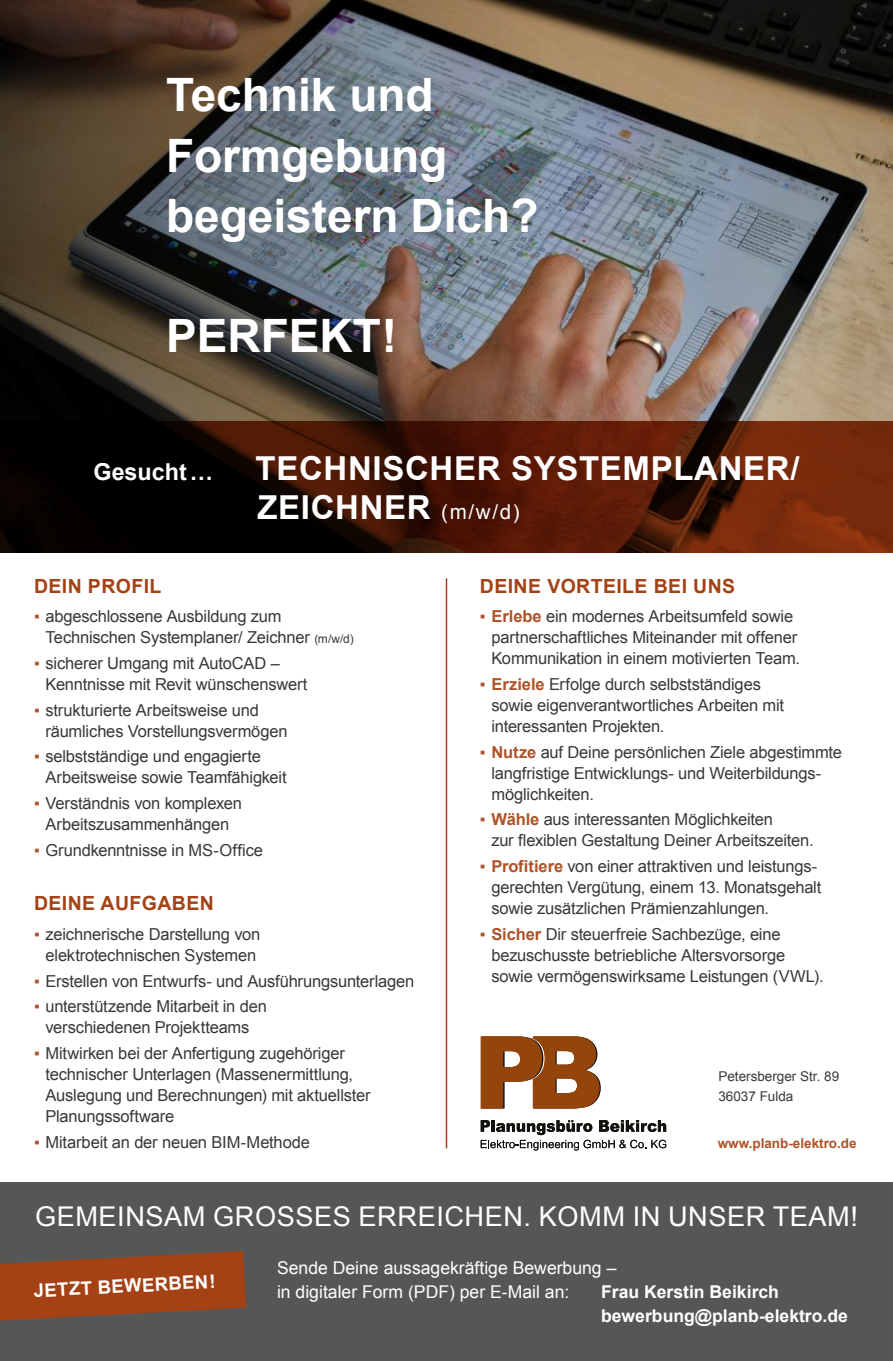
<style>
.page{position:relative;width:893px;height:1361px;background:#fff}
.page>*{position:absolute;margin:0;border:0;box-sizing:border-box;transform-origin:0 0}
.t1{font:700 46.05px/60.2px "Arial";color:#fff}
.t2{font:700 33px/39px "Arial";letter-spacing:.02em;color:#fff}
.t3{font:27.15px "Arial";letter-spacing:.02em;color:#fff}
.t4{font:700 23.25px "Arial";color:#fff}
.h1_Headline{font:700 19.5px "Arial";letter-spacing:.02em;color:#a44216}
.t5{font:700 18.45px "Arial";color:#fff}
.t6{font:17.55px/24px "Arial";color:#fff}
.t7{font:700 17.55px/24px "Arial";color:#fff}
.t8{font:16.5px/21px "Arial";letter-spacing:-.01em;color:#383937}
.t9{font:13.5px/19.5px "Arial";color:#383937}
.t10{font:700 13.5px "Arial";color:#ad5327}
.s1{font-weight:400;font-size:20.55px}
.s2{color:#ad5327}
.s3{font-size:12px}
.s4{font-weight:700;color:#ad5327}
</style>
<div class="page">
<div style="left:0;top:1182px;width:893px;height:179px;background:#555756"></div>
<svg style="left:481px;top:1120px;width:185px;height:30px"></svg>
<svg style="left:481px;top:1036px;width:120px;height:72px"></svg>
<svg style="left:0;top:1251px;width:246px;height:70px"></svg>
<hr style="left:446px;top:578px;width:1px;height:570px;background:#a44216">
<img style="left:581px;top:0;width:312px;height:422px">
<img style="left:0;top:0;width:581px;height:422px">
<svg style="left:0;top:422px;width:893px;height:131px;background:#3b1305"></svg>
<p class="t1" style="left:166px;top:67px;width:374px">Technik und<br>Formgebung begeistern Dich?</p>
<p class="t1" style="left:166px;top:307px;width:233px">PERFEKT!</p>
<p class="t4" style="left:94px;top:456px;width:121px">Gesucht…</p>
<p class="t2" style="left:256px;top:450px;width:546px">TECHNISCHER SYSTEMPLANER/<br>ZEICHNER <span class="s1">(m/w/d)</span></p>
<p class="h1_Headline" style="left:34px;top:573px;width:129px">DEIN PROFIL</p>
<p class="t8" style="left:45px;top:606px;width:310px;text-indent:-11px"><span class="s2">▪</span> abgeschlossene Ausbildung zum<br>Technischen Systemplaner/ Zeichner <span class="s3">(m/w/d)</span></p>
<p class="t8" style="left:45px;top:653px;width:264px;text-indent:-11px"><span class="s2">▪</span> sicherer Umgang mit AutoCAD –<br>Kenntnisse mit Revit wünschenswert</p>
<p class="t8" style="left:45px;top:699px;width:244px;text-indent:-11px"><span class="s2">▪</span> strukturierte Arbeitsweise und räumliches Vorstellungsvermögen</p>
<p class="t8" style="left:45px;top:746px;width:243px;text-indent:-11px"><span class="s2">▪</span> selbstständige und engagierte<br>Arbeitsweise sowie Teamfähigkeit</p>
<p class="t8" style="left:34px;top:793px;width:209px;text-align:center"><span class="s2">▪</span> Verständnis von komplexen<br>Arbeitszusammenhängen</p>
<p class="t8" style="left:34px;top:839px;width:231px"><span class="s2">▪</span> Grundkenntnisse in MS-Office</p>
<p class="h1_Headline" style="left:34px;top:890px;width:181px">DEINE AUFGABEN</p>
<p class="t8" style="left:34px;top:924px;width:228px;text-align:center"><span class="s2">▪</span> zeichnerische Darstellung von elektrotechnischen Systemen</p>
<p class="t8" style="left:34px;top:970px;width:382px"><span class="s2">▪</span> Erstellen von Entwurfs- und Ausführungsunterlagen</p>
<p class="t8" style="left:34px;top:996px;width:234px;text-align:center"><span class="s2">▪</span> unterstützende Mitarbeit in den verschiedenen Projektteams</p>
<p class="t8" style="left:45px;top:1043px;width:327px;text-indent:-11px"><span class="s2">▪</span> Mitwirken bei der Anfertigung zugehöriger technischer Unterlagen (Massenermittlung, Auslegung und Berechnungen) mit aktuellster Planungssoftware</p>
<p class="t8" style="left:34px;top:1131px;width:277px"><span class="s2">▪</span> Mitarbeit an der neuen BIM-Methode</p>
<p class="h1_Headline" style="left:480px;top:573px;width:257px">DEINE VORTEILE BEI UNS</p>
<p class="t8" style="left:491px;top:606px;width:310px;text-indent:-11px"><span class="s2">▪</span> <span class="s4">Erlebe</span> ein modernes Arbeitsumfeld sowie partnerschaftliches Miteinander mit offener<br>Kommunikation in einem motivierten Team.</p>
<p class="t8" style="left:491px;top:674px;width:294px;text-indent:-11px"><span class="s2">▪</span> <span class="s4">Erziele</span> Erfolge durch selbstständiges sowie eigenverantwortliches Arbeiten mit interessanten Projekten.</p>
<p class="t8" style="left:491px;top:741px;width:352px;text-indent:-11px"><span class="s2">▪</span> <span class="s4">Nutze</span> auf Deine persönlichen Ziele abgestimmte langfristige Entwicklungs- und Weiterbildungs&shy;möglichkeiten.</p>
<p class="t8" style="left:491px;top:809px;width:324px;text-indent:-11px"><span class="s2">▪</span> <span class="s4">Wähle</span> aus interessanten Möglichkeiten<br>zur flexiblen Gestaltung Deiner Arbeitszeiten.</p>
<p class="t8" style="left:491px;top:856px;width:331px;text-indent:-11px"><span class="s2">▪</span> <span class="s4">Profitiere</span> von einer attraktiven und leistungs&shy;gerechten Vergütung, einem 13. Monatsgehalt sowie zusätzlichen Prämienzahlungen.</p>
<p class="t8" style="left:491px;top:923px;width:334px;text-indent:-11px"><span class="s2">▪</span> <span class="s4">Sicher</span> Dir steuerfreie Sachbezüge, eine bezuschusste betriebliche Altersvorsorge sowie vermögenswirksame Leistungen (VWL).</p>
<p class="t9" style="left:718px;top:1067px;width:122px">Petersberger Str. 89<br>36037 Fulda</p>
<p class="t10" style="left:718px;top:1135px;width:141px">www.planb-elektro.de</p>
<h3 class="t3" style="left:35px;top:1198px;width:824px">GEMEINSAM GROSSES ERREICHEN. KOMM IN UNSER TEAM!</h3>
<p class="t6" style="left:277px;top:1256px;width:341px">Sende Deine aussagekräftige Bewerbung – in digitaler Form (PDF) per E-Mail an:</p>
<p class="t5" style="left:33px;top:1278px;width:183px;rotate:-3deg">JETZT BEWERBEN!</p>
<p class="t7" style="left:601px;top:1280px;width:248px">Frau Kerstin Beikirch bewerbung@planb-elektro.de</p>
</div>
